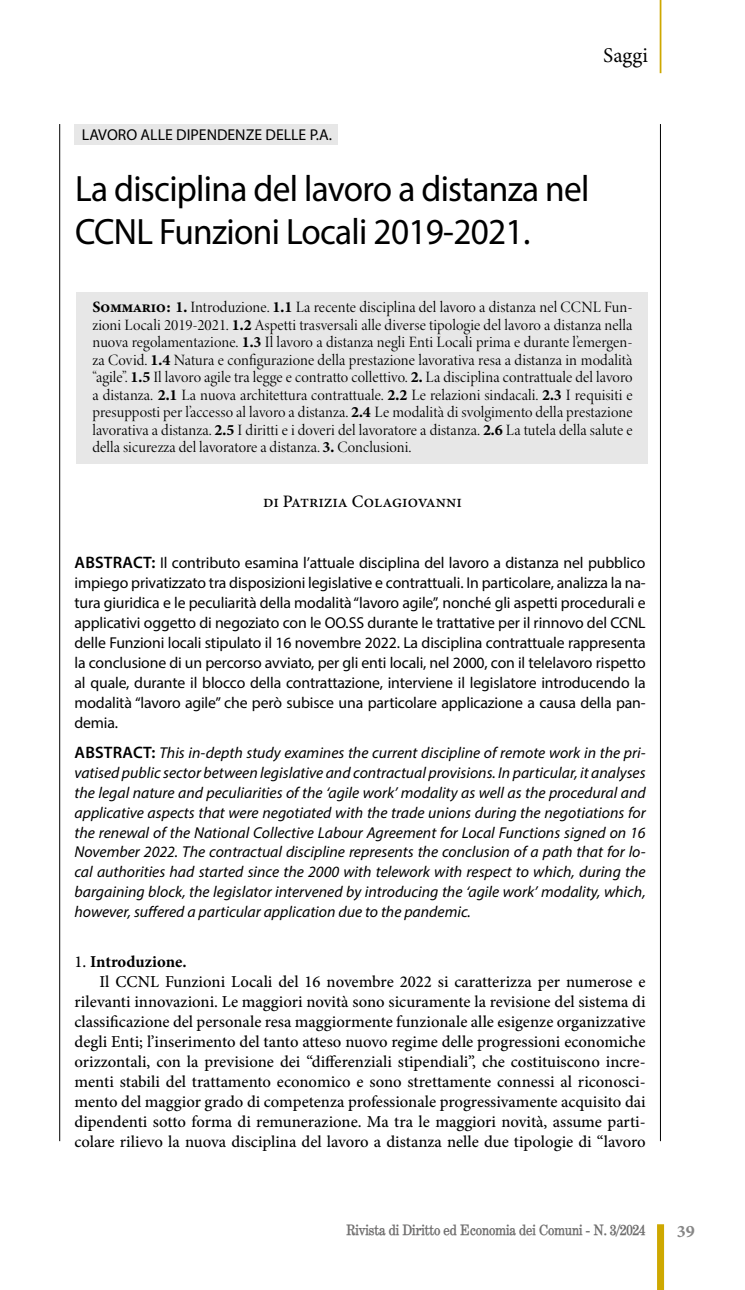
<style>
.page{position:relative;width:745px;height:1290px;background:#fff}
.page>*{position:absolute;margin:0;border:0;box-sizing:border-box;transform-origin:0 0}
.t1{font:36.75px/43.8px "Myriad Pro";letter-spacing:-.02em;color:#000;scale:.96 1}
.t2{font:21px "Minion Variable Concept";letter-spacing:.005em;color:#000}
.t3{font:500 17.5px "Minion Pro";color:#000}
.t4{font:17.5px "Minion Variable Concept";color:#878787}
.t5{font:500 16.62px "Minion Pro";color:#000}
.t6{font:700 16.62px "Minion Pro";color:#000}
.t7{font:15.75px/17.5px "Minion Variable Concept";color:#000;text-align:justify}
.t8{font:italic 15.75px/19.9px "Myriad Pro";color:#000;text-align:justify}
.t9{font:15.75px/19.9px "Myriad Pro";letter-spacing:-.01em;color:#000;text-align:justify}
.t10{font:700 14px "Annual";color:#706f6f;scale:.92 1}
.s1{font-weight:600;font-size:16.62px}
.s2{font-weight:600;font-style:normal;font-size:16.62px}
.s3{font-weight:500}
</style>
<div class="page">
<svg style="left:657px;top:1224px;width:6px;height:66px"></svg>
<hr style="left:659px;top:0;width:2px;height:73px;background:#cea800">
<hr style="left:59px;top:124px;width:1px;height:1017px;background:#000">
<hr style="left:659px;top:124px;width:1px;height:1017px;background:#000">
<div style="left:74px;top:124px;width:263px;height:20px;background:#e7e7e7"></div>
<div style="left:76px;top:292px;width:571px;height:171px;background:#e7e7e7"></div>
<h2 class="t2" style="left:603px;top:41px;width:46px">Saggi</h2>
<p class="t9" style="left:82px;top:124px;width:251px">LAVORO ALLE DIPENDENZE DELLE P.A.</p>
<h1 class="t1" style="left:75px;top:166px;width:537px">La disciplina del lavoro a distanza nel<br>CCNL Funzioni Locali 2019-2021.</h1>
<p class="t7" style="left:92px;top:298px;width:541px">Sommario: 1. Introduzione. 1.1 La recente disciplina del lavoro a distanza nel CCNL Fun&shy;zioni Locali 2019-2021. 1.2 Aspetti trasversali alle diverse tipologie del lavoro a distanza nella nuova regolamentazione. 1.3 Il lavoro a distanza negli Enti Locali prima e durante l’emergen&shy;za Covid. 1.4 Natura e configurazione della prestazione lavorativa resa a distanza in modalità “agile”. 1.5 Il lavoro agile tra legge e contratto collettivo. 2. La disciplina contrattuale del lavoro a distanza. 2.1 La nuova architettura contrattuale. 2.2 Le relazioni sindacali. 2.3 I requisiti e presupposti per l’accesso al lavoro a distanza. 2.4 Le modalità di svolgimento della prestazione lavorativa a distanza. 2.5 I diritti e i doveri del lavoratore a distanza. 2.6 La tutela della salute e della sicurezza del lavoratore a distanza. 3. Conclusioni.</p>
<p class="t3" style="left:263px;top:489px;width:200px">di Patrizia Colagiovanni</p>
<p class="t9" style="left:74px;top:553px;width:572px"><span class="s1">ABSTRACT:</span> Il contributo esamina l’attuale disciplina del lavoro a distanza nel pubblico impiego privatizzato tra disposizioni legislative e contrattuali. In particolare, analizza la na&shy;tura giuridica e le peculiarità della modalità “lavoro agile”, nonché gli aspetti procedurali e applicativi oggetto di negoziato con le OO.SS durante le trattative per il rinnovo del CCNL delle Funzioni locali stipulato il 16 novembre 2022. La disciplina contrattuale rappresenta la conclusione di un percorso avviato, per gli enti locali, nel 2000, con il telelavoro rispetto al quale, durante il blocco della contrattazione, interviene il legislatore introducendo la modalità “lavoro agile” che però subisce una particolare applicazione a causa della pan&shy;demia.</p>
<p class="t8" style="left:74px;top:742px;width:572px"><span class="s2">ABSTRACT:</span> This in-depth study examines the current discipline of remote work in the pri&shy;vatised public sector between legislative and contractual provisions. In particular, it analyses the legal nature and peculiarities of the ‘agile work’ modality as well as the procedural and applicative aspects that were negotiated with the trade unions during the negotiations for the renewal of the National Collective Labour Agreement for Local Functions signed on 16<br>November 2022. The contractual discipline represents the conclusion of a path that for lo&shy;cal authorities had started since the 2000 with telework with respect to which, during the bargaining block, the legislator intervened by introducing the ‘agile work’ modality, which, however, suffered a particular application due to the pandemic.</p>
<p class="t6" style="left:74px;top:950px;width:114px"><span class="s3">1.</span> Introduzione.</p>
<p class="t5" style="left:99px;top:970px;width:547px">Il CCNL Funzioni Locali del 16 novembre 2022 si caratterizza per numerose e</p>
<p class="t5" style="left:74px;top:990px;width:572px">rilevanti innovazioni. Le maggiori novità sono sicuramente la revisione del sistema di</p>
<p class="t5" style="left:74px;top:1010px;width:572px">classificazione del personale resa maggiormente funzionale alle esigenze organizzative</p>
<p class="t5" style="left:74px;top:1030px;width:572px">degli Enti; l’inserimento del tanto atteso nuovo regime delle progressioni economiche</p>
<p class="t5" style="left:74px;top:1050px;width:572px">orizzontali, con la previsione dei “differenziali stipendiali”, che costituiscono incre-</p>
<p class="t5" style="left:74px;top:1070px;width:572px">menti stabili del trattamento economico e sono strettamente connessi al riconosci-</p>
<p class="t5" style="left:74px;top:1090px;width:572px">mento del maggior grado di competenza professionale progressivamente acquisito dai</p>
<p class="t5" style="left:74px;top:1110px;width:572px">dipendenti sotto forma di remunerazione. Ma tra le maggiori novità, assume parti-</p>
<p class="t5" style="left:74px;top:1130px;width:572px">colare rilievo la nuova disciplina del lavoro a distanza nelle due tipologie di “lavoro</p>
<p class="t10" style="left:346px;top:1219px;width:327px">Rivista di Diritto ed Economia dei Comuni - N. 3/2024</p>
<p class="t4" style="left:676px;top:1219px;width:20px">39</p>
</div>
